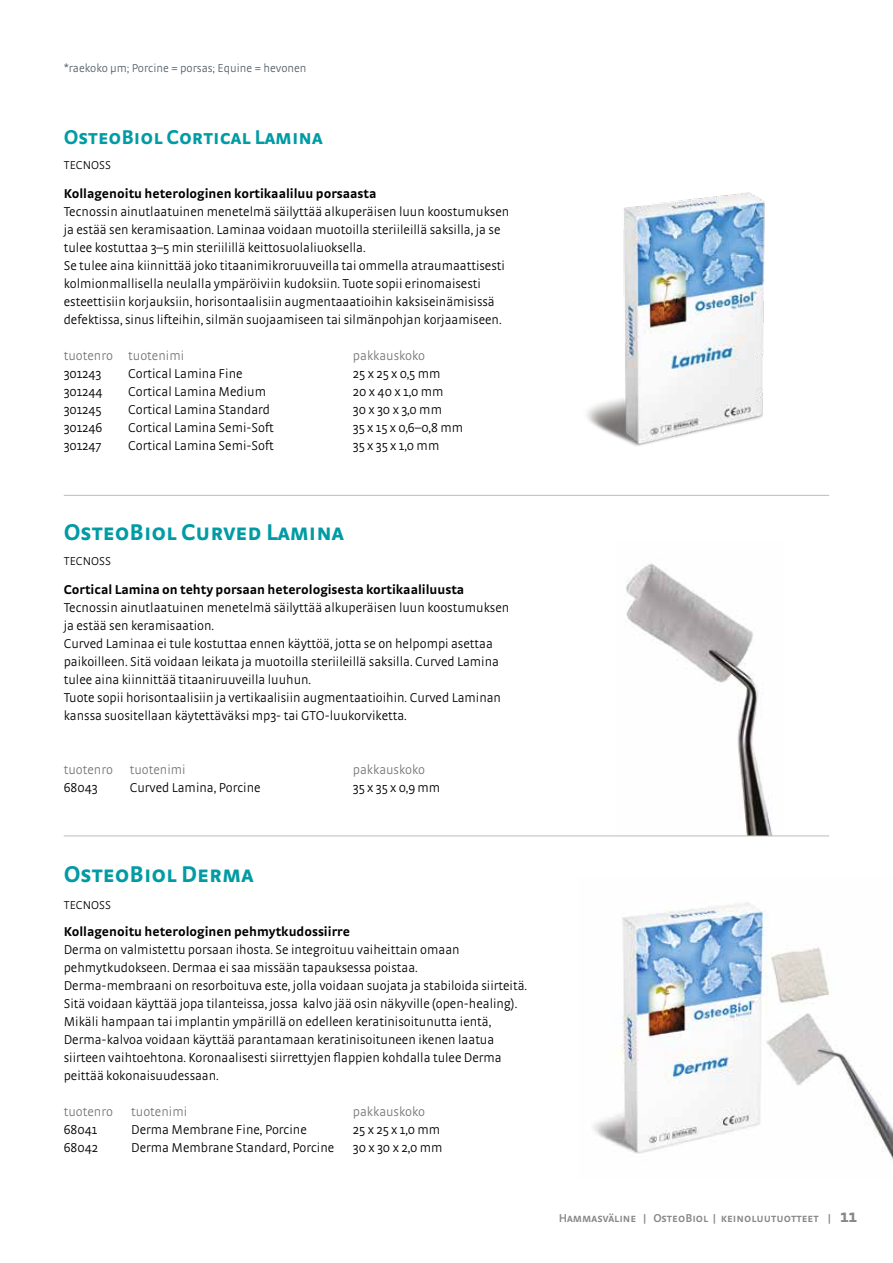
<style>
.page{position:relative;width:893px;height:1263px;background:#fff}
.page>*{position:absolute;margin:0;border:0;box-sizing:border-box;transform-origin:0 0}
.t1{font:700 24px "Strada SC";color:#009ba4}
.t2{font:700 21px "Strada SC";color:#009ba4}
.t3{font:300 13.5px/18px "Strada";color:#000}
.t4{font:700 13.5px "Strada";color:#000}
.t5{font:300 13.5px "Strada";color:#757776}
.t6{font:600 12px "Strada SC";color:#878787}
.t7{font:300 12px "Strada";color:#525f69}
.t8{font:300 12px "Strada";color:#000}
.s1{font-family:"Strada";font-weight:700;font-size:18px}
</style>
<div class="page">
<img style="left:626px;top:563px;width:147px;height:272px">
<img style="left:587px;top:192px;width:178px;height:254px">
<img style="left:593px;top:902px;width:300px;height:258px">
<hr style="left:64px;top:495px;width:765px;height:1px;background:#bcbcbc">
<hr style="left:64px;top:835px;width:765px;height:1px;background:#bcbcbc">
<p class="t7" style="left:64px;top:61px;width:244px">*raekoko µm; Porcine = porsas; Equine = hevonen</p>
<h2 class="t2" style="left:64px;top:124px;width:260px">OsteoBiol Cortical Lamina</h2>
<p class="t8" style="left:64px;top:158px;width:49px">TECNOSS</p>
<p class="t4" style="left:64px;top:185px;width:314px">Kollagenoitu heterologinen kortikaaliluu porsaasta</p>
<p class="t3" style="left:64px;top:202px;width:447px">Tecnossin ainutlaatuinen menetelmä säilyttää alkuperäisen luun koostumuksen ja estää sen keramisaation. Laminaa voidaan muotoilla steriileillä saksilla, ja se tulee kostuttaa 3–5 min steriilillä keittosuolaliuoksella.<br>Se tulee aina kiinnittää joko titaanimikroruuveilla tai ommella atraumaattisesti kolmionmallisella neulalla ympäröiviin kudoksiin. Tuote sopii erinomaisesti esteettisiin korjauksiin, horisontaalisiin augmentaaatioihin kaksiseinämisissä defektissa, sinus lifteihin, silmän suojaamiseen tai silmänpohjan korjaamiseen.</p>
<p class="t5" style="left:64px;top:348px;width:122px">tuotenro tuotenimi</p>
<p class="t5" style="left:353px;top:348px;width:74px">pakkauskoko</p>
<p class="t3" style="left:64px;top:364px;width:39px">301243</p>
<p class="t3" style="left:128px;top:364px;width:116px">Cortical Lamina Fine</p>
<p class="t3" style="left:353px;top:364px;width:89px">25 x 25 x 0,5 mm</p>
<p class="t3" style="left:64px;top:382px;width:40px">301244</p>
<p class="t3" style="left:128px;top:382px;width:139px">Cortical Lamina Medium</p>
<p class="t3" style="left:353px;top:382px;width:92px">20 x 40 x 1,0 mm</p>
<p class="t3" style="left:64px;top:400px;width:39px">301245</p>
<p class="t3" style="left:128px;top:400px;width:143px">Cortical Lamina Standard</p>
<p class="t3" style="left:353px;top:400px;width:91px">30 x 30 x 3,0 mm</p>
<p class="t3" style="left:64px;top:418px;width:40px">301246</p>
<p class="t3" style="left:128px;top:418px;width:147px">Cortical Lamina Semi-Soft</p>
<p class="t3" style="left:353px;top:418px;width:112px">35 x 15 x 0,6–0,8 mm</p>
<p class="t3" style="left:64px;top:436px;width:39px">301247</p>
<p class="t3" style="left:128px;top:436px;width:147px">Cortical Lamina Semi-Soft</p>
<p class="t3" style="left:353px;top:436px;width:88px">35 x 35 x 1,0 mm</p>
<h1 class="t1" style="left:64px;top:518px;width:282px">OsteoBiol Curved Lamina</h1>
<p class="t8" style="left:64px;top:554px;width:49px">TECNOSS</p>
<p class="t4" style="left:64px;top:581px;width:402px">Cortical Lamina on tehty porsaan heterologisesta kortikaaliluusta</p>
<p class="t3" style="left:64px;top:598px;width:447px">Tecnossin ainutlaatuinen menetelmä säilyttää alkuperäisen luun koostumuksen ja estää sen keramisaation.<br>Curved Laminaa ei tule kostuttaa ennen käyttöä, jotta se on helpompi asettaa paikoilleen. Sitä voidaan leikata ja muotoilla steriileillä saksilla. Curved Lamina tulee aina kiinnittää titaaniruuveilla luuhun.<br>Tuote sopii horisontaalisiin ja vertikaalisiin augmentaatioihin. Curved Laminan kanssa suositellaan käytettäväksi mp3- tai GTO-luukorviketta.</p>
<p class="t5" style="left:64px;top:762px;width:123px">tuotenro tuotenimi</p>
<p class="t5" style="left:353px;top:762px;width:74px">pakkauskoko</p>
<p class="t3" style="left:64px;top:778px;width:35px">68043</p>
<p class="t3" style="left:130px;top:778px;width:132px">Curved Lamina, Porcine</p>
<p class="t3" style="left:353px;top:778px;width:89px">35 x 35 x 0,9 mm</p>
<h1 class="t1" style="left:64px;top:860px;width:191px">OsteoBiol Derma</h1>
<p class="t8" style="left:64px;top:898px;width:49px">TECNOSS</p>
<p class="t4" style="left:64px;top:923px;width:288px">Kollagenoitu heterologinen pehmytkudossiirre</p>
<p class="t3" style="left:64px;top:940px;width:465px">Derma on valmistettu porsaan ihosta. Se integroituu vaiheittain omaan pehmytkudokseen. Dermaa ei saa missään tapauksessa poistaa.<br>Derma-membraani on resorboituva este, jolla voidaan suojata ja stabiloida siirteitä.<br>Sitä voidaan käyttää jopa tilanteissa, jossa kalvo jää osin näkyville (open-healing).<br>Mikäli hampaan tai implantin ympärillä on edelleen keratinisoitunutta ientä, Derma-kalvoa voidaan käyttää parantamaan keratinisoituneen ikenen laatua siirteen vaihtoehtona. Koronaalisesti siirrettyjen flappien kohdalla tulee Derma peittää kokonaisuudessaan.</p>
<p class="t5" style="left:64px;top:1104px;width:51px">tuotenro</p>
<p class="t5" style="left:131px;top:1104px;width:57px">tuotenimi</p>
<p class="t5" style="left:353px;top:1104px;width:74px">pakkauskoko</p>
<p class="t3" style="left:64px;top:1120px;width:35px">68041</p>
<p class="t3" style="left:131px;top:1120px;width:177px">Derma Membrane Fine, Porcine</p>
<p class="t3" style="left:353px;top:1120px;width:89px">25 x 25 x 1,0 mm</p>
<p class="t3" style="left:64px;top:1138px;width:36px">68042</p>
<p class="t3" style="left:131px;top:1138px;width:205px">Derma Membrane Standard, Porcine</p>
<p class="t3" style="left:353px;top:1138px;width:91px">30 x 30 x 2,0 mm</p>
<p class="t6" style="left:559px;top:1211px;width:299px">Hammasväline | OsteoBiol | keinoluutuotteet | <span class="s1">11</span></p>
</div>
